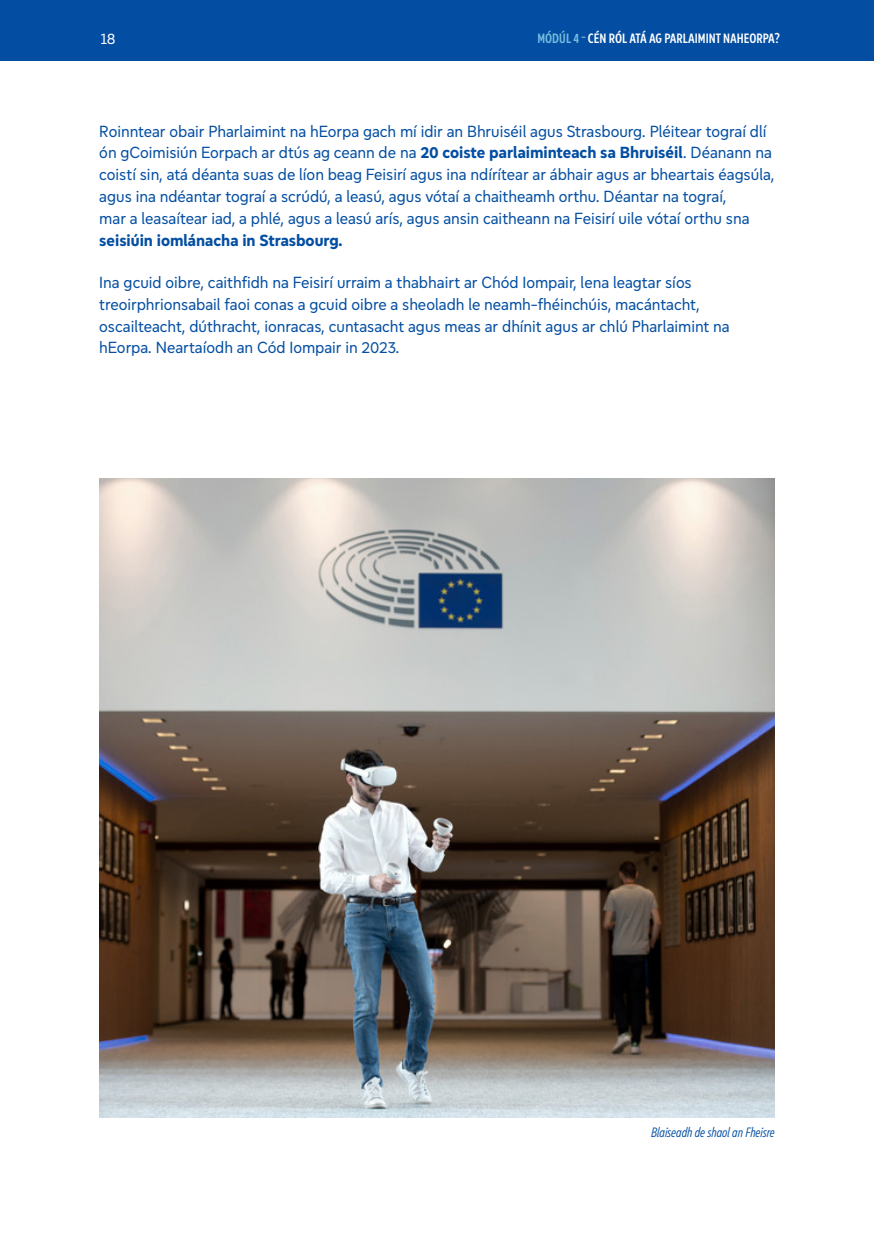
<style>
.page{position:relative;width:874px;height:1241px;background:#fff}
.page>*{position:absolute;margin:0;border:0;box-sizing:border-box;transform-origin:0 0}
.t1{font:16.62px/21.9px "Europea Eco";color:#034ea2}
.t2{font:700 16.62px "Europea Eco";color:#034ea2}
.t3{font:15.75px "Europea Eco";color:#fff}
.t4{font:600 14px "Europea Narrow";color:#fff}
.t5{font:italic 300 14px "Europea Narrow";color:#034ea2}
.s1{color:#78bddf}
.s2{font-weight:700}
</style>
<div class="page">
<div style="left:0;top:0;width:873px;height:61px;background:#034ea2"></div>
<img style="left:99px;top:478px;width:675px;height:638px">
<hr style="left:873px;top:0;width:1px;height:384px;background:#034ea2">
<p class="t3" style="left:101px;top:27px;width:16px">18</p>
<p class="t4" style="left:537px;top:28px;width:243px"><span class="s1">MÓDÚL 4 -</span> CÉN RÓL ATÁ AG PARLAIMINT NAHEORPA?</p>
<p class="t1" style="left:99px;top:119px;width:676px">Roinntear obair Pharlaimint na hEorpa gach mí idir an Bhruiséil agus Strasbourg. Pléitear tograí dlí ón gCoimisiún Eorpach ar dtús ag ceann de na <span class="s2">20 coiste parlaiminteach sa Bhruiséil</span>. Déanann na coistí sin, atá déanta suas de líon beag Feisirí agus ina ndírítear ar ábhair agus ar bheartais éagsúla, agus ina ndéantar tograí a scrúdú, a leasú, agus vótaí a chaitheamh orthu. Déantar na tograí,<br>mar a leasaítear iad, a phlé, agus a leasú arís, agus ansin caitheann na Feisirí uile vótaí orthu sna</p>
<p class="t2" style="left:99px;top:228px;width:245px">seisiúin iomlánacha in Strasbourg.</p>
<p class="t1" style="left:99px;top:270px;width:631px">Ina gcuid oibre, caithfidh na Feisirí urraim a thabhairt ar Chód Iompair, lena leagtar síos treoirphrionsabail faoi conas a gcuid oibre a sheoladh le neamh-fhéinchúis, macántacht, oscailteacht, dúthracht, ionracas, cuntasacht agus meas ar dhínit agus ar chlú Pharlaimint na hEorpa. Neartaíodh an Cód Iompair in 2023.</p>
<p class="t5" style="left:650px;top:1122px;width:125px">Blaiseadh de shaol an Fheisre</p>
</div>
